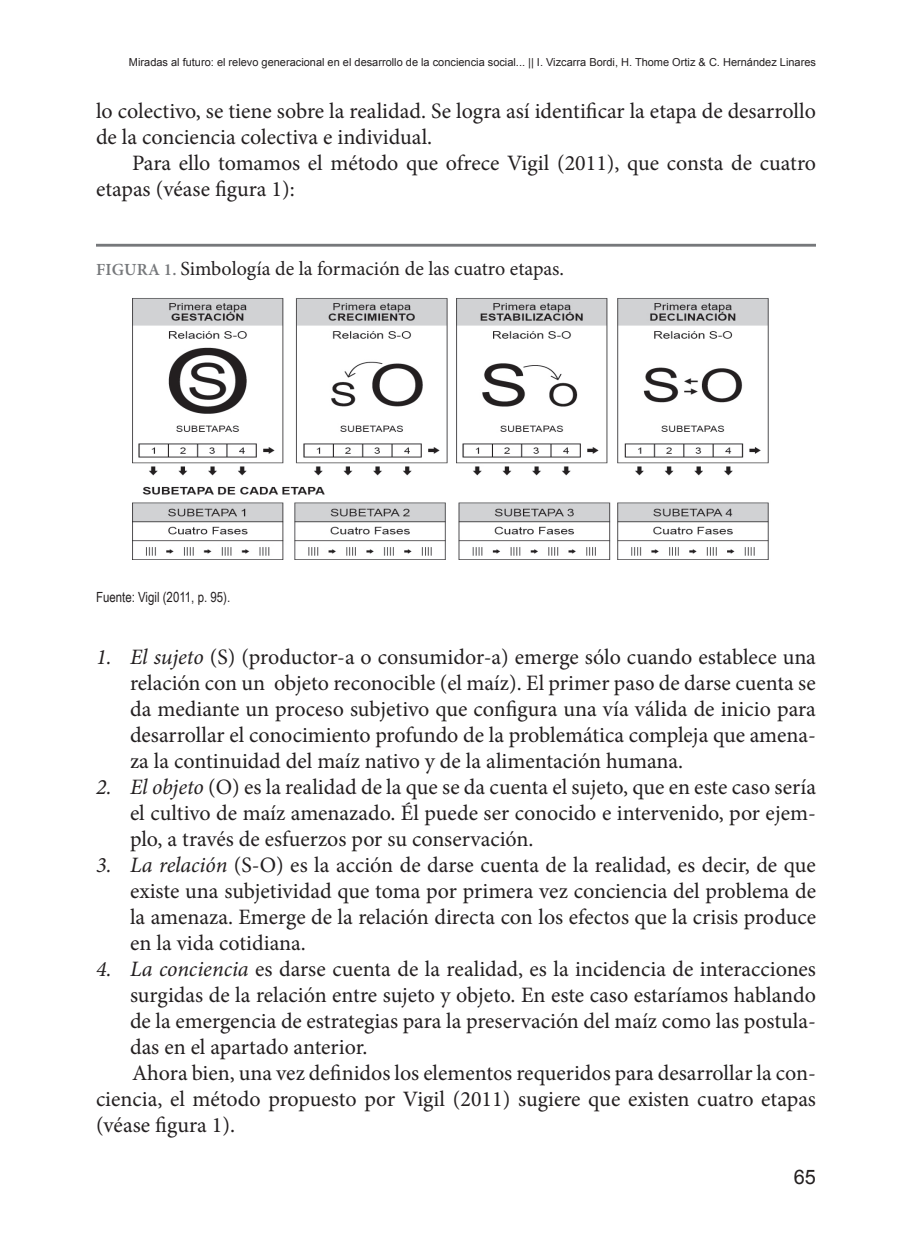
<style>
.page{position:relative;width:912px;height:1248px;background:#fff}
.page>*{position:absolute;margin:0;border:0;box-sizing:border-box;transform-origin:0 0}
.t1{font:22px/26px "Minion Pro";color:#231f20;text-align:justify}
.t2{font:20px "Minion Pro";color:#231f20}
.t3{font:20px "Arial";color:#231f20}
.t4{font:14px "Arial Narrow";color:#231f20}
.t5{font:11px "Arial";color:#231f20}
.s1{font-weight:600;font-size:17px;color:#76787b}
.s2{font-style:italic}
</style>
<div class="page">
<hr style="left:96px;top:244px;width:720px;height:3px;background:#76787b">
<img style="left:132px;top:298px;width:637px;height:262px">
<p class="t5" style="left:129px;top:56px;width:689px">Miradas al futuro: el relevo generacional en el desarrollo de la conciencia social... || I. Vizcarra Bordi, H. Thome Ortiz &amp; C. Hernández Linares</p>
<p class="t1" style="left:96px;top:98px;width:722px">lo colectivo, se tiene sobre la realidad. Se logra así identificar la etapa de desarrollo de la conciencia colectiva e individual.</p>
<p class="t1" style="left:96px;top:150px;width:722px;text-indent:36px">Para ello tomamos el método que ofrece Vigil (2011), que consta de cuatro etapas (véase figura 1):</p>
<p class="t2" style="left:96px;top:255px;width:470px"><span class="s1">FIGURA 1.</span> Simbología de la formación de las cuatro etapas.</p>
<p class="t4" style="left:96px;top:589px;width:136px">Fuente: Vigil (2011, p. 95).</p>
<p class="t1" style="left:130px;top:644px;width:687px;text-indent:-34px"><span class="s2">1. El sujeto</span> (S) (productor-a o consumidor-a) emerge sólo cuando establece una relación con un objeto reconocible (el maíz). El primer paso de darse cuenta se da mediante un proceso subjetivo que configura una vía válida de inicio para desarrollar el conocimiento profundo de la problemática compleja que amena&shy;za la continuidad del maíz nativo y de la alimentación humana.</p>
<p class="t1" style="left:130px;top:774px;width:687px;text-indent:-34px"><span class="s2">2. El objeto</span> (O) es la realidad de la que se da cuenta el sujeto, que en este caso sería el cultivo de maíz amenazado. Él puede ser conocido e intervenido, por ejem&shy;plo, a través de esfuerzos por su conservación.</p>
<p class="t1" style="left:130px;top:852px;width:688px;text-indent:-34px"><span class="s2">3. La relación</span> (S-O) es la acción de darse cuenta de la realidad, es decir, de que existe una subjetividad que toma por primera vez conciencia del problema de la amenaza. Emerge de la relación directa con los efectos que la crisis produce en la vida cotidiana.</p>
<p class="t1" style="left:96px;top:956px;width:722px"><span class="s2">4. La conciencia</span> es darse cuenta de la realidad, es la incidencia de interacciones</p>
<p class="t1" style="left:130px;top:982px;width:687px">surgidas de la relación entre sujeto y objeto. En este caso estaríamos hablando</p>
<p class="t1" style="left:130px;top:1008px;width:687px">de la emergencia de estrategias para la preservación del maíz como las postula-</p>
<p class="t1" style="left:130px;top:1034px;width:239px">das en el apartado anterior.</p>
<p class="t1" style="left:132px;top:1060px;width:686px">Ahora bien, una vez definidos los elementos requeridos para desarrollar la con-</p>
<p class="t1" style="left:96px;top:1086px;width:722px">ciencia, el método propuesto por Vigil (2011) sugiere que existen cuatro etapas</p>
<p class="t1" style="left:96px;top:1112px;width:141px">(véase figura 1).</p>
<p class="t3" style="left:794px;top:1166px;width:24px">65</p>
</div>
